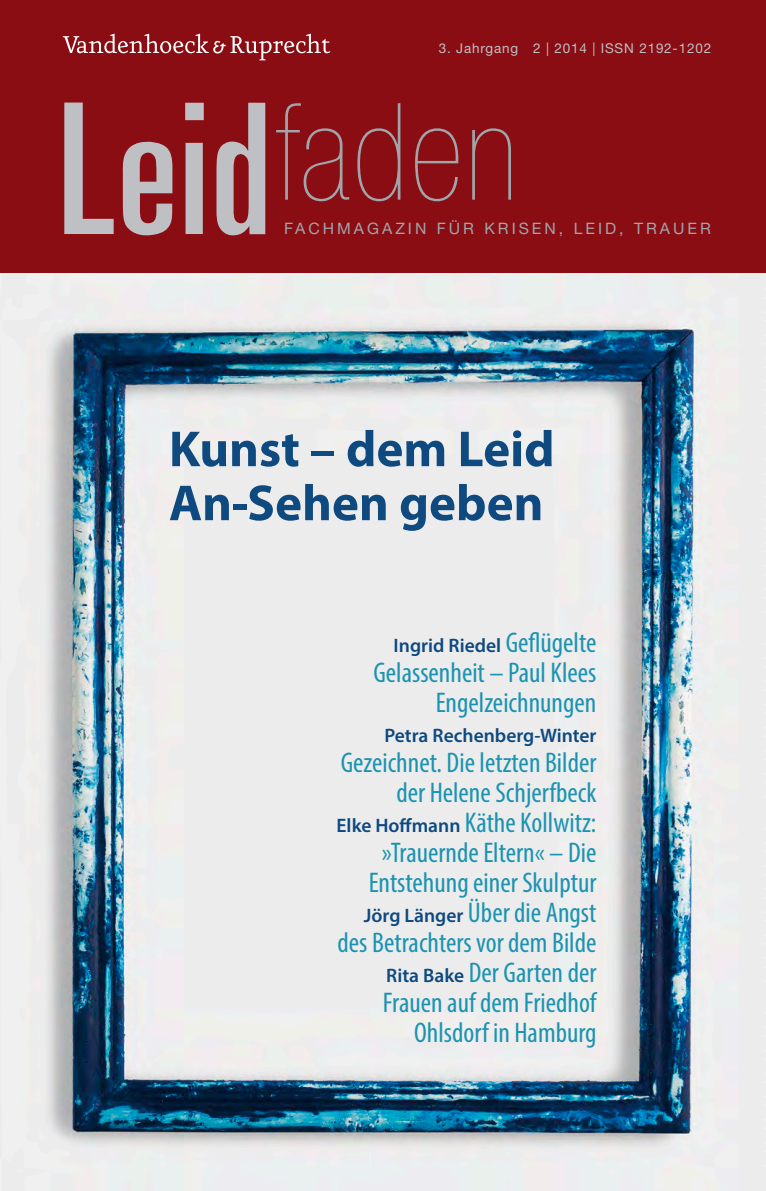
<style>
.page{position:relative;width:766px;height:1191px;background:#fff}
.page>*{position:absolute;margin:0;border:0;box-sizing:border-box;transform-origin:0 0}
.t1{font:187.5px "Univers Ultra Condensed BQ";color:#bec0c4}
.t2{font:900 condensed 135px "Helvetica Neue";letter-spacing:.02em;color:#a1a5a9}
.thema{font:700 51px/54px "Myriad Pro";color:#0e497f}
.Inhalt_Autor{font:condensed 28.5px/30px "Myriad Pro";color:#1c93b1;text-align:right}
.Inhalt_Autor-2{font:600 19.5px "Myriad Pro";color:#0e497f}
.Kasten{font:15.75px "Helvetica Neue LT Std";letter-spacing:.19em;color:#a1a5a9}
.t3{font:13.5px "Helvetica Neue LT Std";letter-spacing:.06em;color:#bec0c4}
.s1{font-weight:400;font-stretch:condensed;font-size:28.5px;color:#1c93b1}
.s2{font-weight:600;font-stretch:normal;font-size:19.5px;color:#0e497f}
</style>
<div class="page">
<img style="left:0;top:272px;width:765px;height:919px">
<div style="left:0;top:0;width:765px;height:272px;background:#8a0d13"></div>
<svg style="left:63px;top:34px;width:267px;height:26px"></svg>
<p class="t3" style="left:438px;top:40px;width:274px">3. Jahrgang 2 | 2014 | ISSN 2192-1202</p>
<p class="t1" style="left:60px;top:66px;width:212px">Leid</p>
<p class="t2" style="left:274px;top:78px;width:244px">faden</p>
<p class="Kasten" style="left:284px;top:219px;width:428px">FACHMAGAZIN FÜR KRISEN, LEID, TRAUER</p>
<p class="thema" style="left:169px;top:420px;width:387px">Kunst – dem Leid<br>An-Sehen geben</p>
<p class="Inhalt_Autor-2" style="left:393px;top:633px;width:204px">Ingrid Riedel <span class="s1">Geflügelte</span></p>
<p class="Inhalt_Autor" style="left:373px;top:657px;width:224px">Gelassenheit – Paul Klees<br>Engelzeichnungen</p>
<p class="Inhalt_Autor-2" style="left:384px;top:723px;width:213px">Petra Rechenberg-Winter</p>
<p class="Inhalt_Autor" style="left:336px;top:747px;width:261px">Gezeichnet. Die letzten Bilder der Helene Schjerfbeck<br><span class="s2">Elke Hoffmann</span> Käthe Kollwitz: »Trauernde Eltern« – Die<br>Entstehung einer Skulptur<br><span class="s2">Jörg Länger</span> Über die Angst des Betrachters vor dem Bilde<br><span class="s2">Rita Bake</span> Der Garten der<br>Frauen auf dem Friedhof<br>Ohlsdorf in Hamburg</p>
</div>
